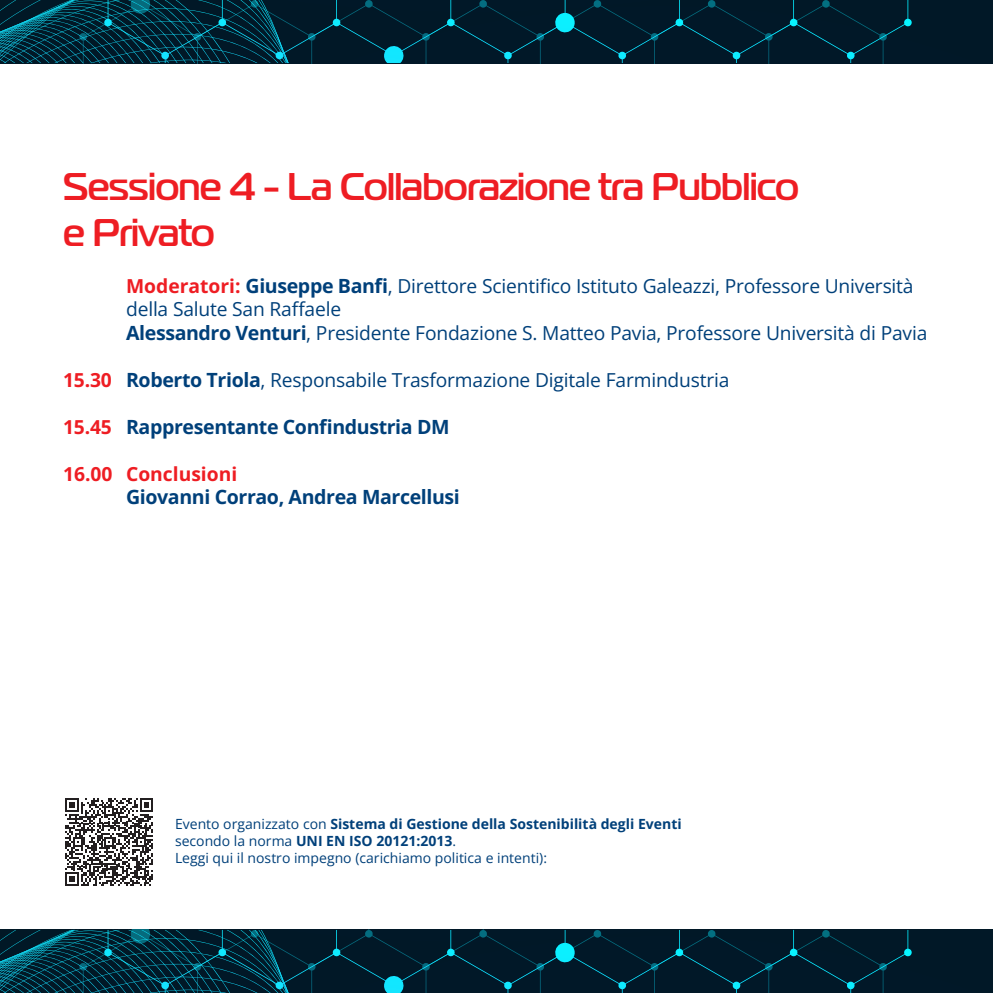
<style>
.page{position:relative;width:993px;height:993px;background:#fff}
.page>*{position:absolute;margin:0;border:0;box-sizing:border-box;transform-origin:0 0}
.t1{font:500 38.5px "Magistral";letter-spacing:-.02em;color:#ee1d23}
.t2{font:19.6px "Open Sans";letter-spacing:-.02em;color:#00407a}
.t3{font:19.25px "Open Sans";letter-spacing:-.01em;color:#00407a}
.t4{font:19.25px "Open Sans";color:#ee1d23}
.t5{font:14px "Open Sans";color:#00407a}
.s1{color:#ee1d23}
.s2{font-size:19.6px}
.s3{font-size:19.25px;color:#ee1d23}
</style>
<div class="page">
<svg style="left:0;top:992px;width:509px;height:1px"></svg>
<svg style="left:0;top:929px;width:992px;height:63px;background:#012636"></svg>
<svg style="left:0;top:0;width:992px;height:63px;background:#012636"></svg>
<svg style="left:65px;top:798px;width:88px;height:87px"></svg>
<p class="t1" style="left:63px;top:163px;width:737px">Sessione 4 - La Collaborazione tra Pubblico</p>
<p class="t1" style="left:63px;top:209px;width:153px">e Privato</p>
<p class="t3" style="left:126px;top:272px;width:788px"><span class="s1">Moderatori:</span> <span class="s2">Giuseppe Banfi</span>, Direttore Scientifico Istituto Galeazzi, Professore Università</p>
<p class="t3" style="left:126px;top:296px;width:216px">della Salute San Raffaele</p>
<p class="t3" style="left:126px;top:319px;width:802px"><span class="s2">Alessandro Venturi</span>, Presidente Fondazione S. Matteo Pavia, Professore Università di Pavia</p>
<p class="t3" style="left:63px;top:366px;width:667px"><span class="s1">15.30</span> <span class="s2">Roberto Triola</span>, Responsabile Trasformazione Digitale Farmindustria</p>
<p class="t2" style="left:63px;top:413px;width:388px"><span class="s3">15.45</span> Rappresentante Confindustria DM</p>
<p class="t4" style="left:63px;top:460px;width:176px">16.00 Conclusioni</p>
<p class="t2" style="left:126px;top:483px;width:335px">Giovanni Corrao, Andrea Marcellusi</p>
<p class="t5" style="left:175px;top:814px;width:508px">Evento organizzato con Sistema di Gestione della Sostenibilità degli Eventi</p>
<p class="t5" style="left:175px;top:831px;width:282px">secondo la norma UNI EN ISO 20121:2013.</p>
<p class="t5" style="left:175px;top:847px;width:373px">Leggi qui il nostro impegno (carichiamo politica e intenti):</p>
</div>
